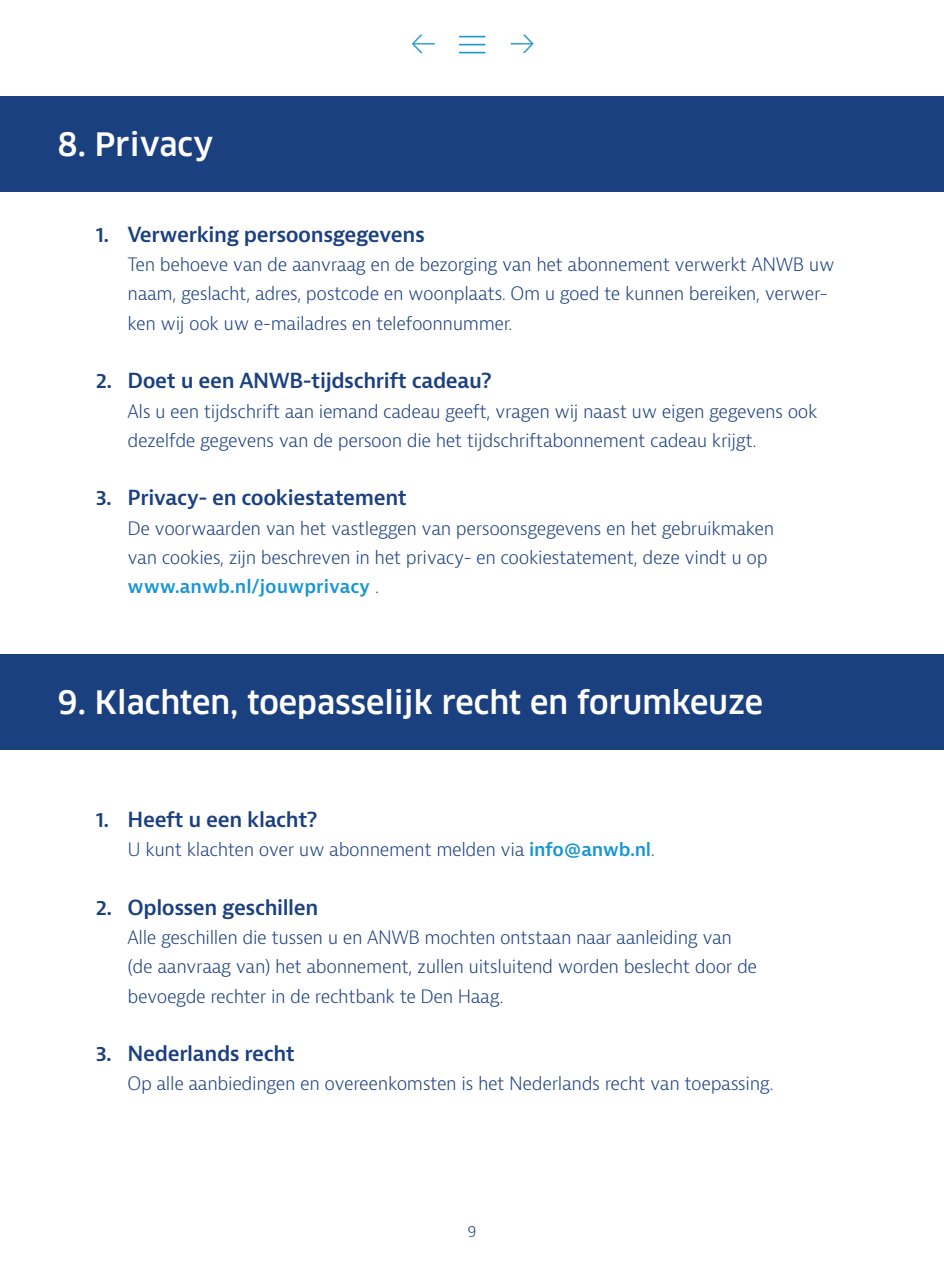
<style>
.page{position:relative;width:944px;height:1276px;background:#fff}
.page>*{position:absolute;margin:0;border:0;box-sizing:border-box;transform-origin:0 0}
.t1{font:500 31.5px "Clan Pro";color:#fff}
.t2{font:300 26.78px "Bernina Sans";color:#1795d3}
.t3{font:600 20.25px "Bernina Sans";letter-spacing:-.02em;color:#1b4080}
.t4{font:300 18px/29.2px "Bernina Sans";letter-spacing:-.02em;color:#1b4080}
.t5{font:300 15.75px "Bernina Sans";color:#1b4080}
.s1{font-weight:600;color:#1795d3}
</style>
<div class="page">
<svg style="left:459px;top:52px;width:26px;height:1px"></svg>
<svg style="left:459px;top:44px;width:26px;height:1px"></svg>
<svg style="left:459px;top:36px;width:26px;height:1px"></svg>
<div style="left:0;top:96px;width:944px;height:95px;background:#1b4080"></div>
<div style="left:0;top:654px;width:944px;height:95px;background:#1b4080"></div>
<h1 class="t1" style="left:57px;top:126px;width:158px">8. Privacy</h1>
<h2 class="t2" style="left:410px;top:26px;width:28px">←</h2>
<h2 class="t2" style="left:509px;top:26px;width:28px">→</h2>
<p class="t3" style="left:96px;top:221px;width:331px">1. Verwerking persoonsgegevens</p>
<p class="t4" style="left:128px;top:250px;width:709px">Ten behoeve van de aanvraag en de bezorging van het abonnement verwerkt ANWB uw naam, geslacht, adres, postcode en woonplaats. Om u goed te kunnen bereiken, verwer&shy;ken wij ook uw e-mailadres en telefoonnummer.</p>
<p class="t3" style="left:96px;top:368px;width:398px">2. Doet u een ANWB-tijdschrift cadeau?</p>
<p class="t4" style="left:128px;top:397px;width:692px">Als u een tijdschrift aan iemand cadeau geeft, vragen wij naast uw eigen gegevens ook dezelfde gegevens van de persoon die het tijdschriftabonnement cadeau krijgt.</p>
<p class="t3" style="left:96px;top:485px;width:313px">3. Privacy- en cookiestatement</p>
<p class="t4" style="left:128px;top:514px;width:648px">De voorwaarden van het vastleggen van persoonsgegevens en het gebruikmaken van cookies, zijn beschreven in het privacy- en cookiestatement, deze vindt u op <span class="s1">www.anwb.nl/jouwprivacy</span> .</p>
<h1 class="t1" style="left:57px;top:684px;width:707px">9. Klachten, toepasselijk recht en forumkeuze</h1>
<p class="t3" style="left:96px;top:806px;width:223px">1. Heeft u een klacht?</p>
<p class="t4" style="left:128px;top:835px;width:529px">U kunt klachten over uw abonnement melden via <span class="s1">info@anwb.nl</span>.</p>
<p class="t3" style="left:96px;top:894px;width:224px">2. Oplossen geschillen</p>
<p class="t4" style="left:128px;top:923px;width:631px">Alle geschillen die tussen u en ANWB mochten ontstaan naar aanleiding van (de aanvraag van) het abonnement, zullen uitsluitend worden beslecht door de bevoegde rechter in de rechtbank te Den Haag.</p>
<p class="t3" style="left:96px;top:1040px;width:201px">3. Nederlands recht</p>
<p class="t4" style="left:128px;top:1069px;width:647px">Op alle aanbiedingen en overeenkomsten is het Nederlands recht van toepassing.</p>
<p class="t5" style="left:467px;top:1220px;width:11px">9</p>
</div>
